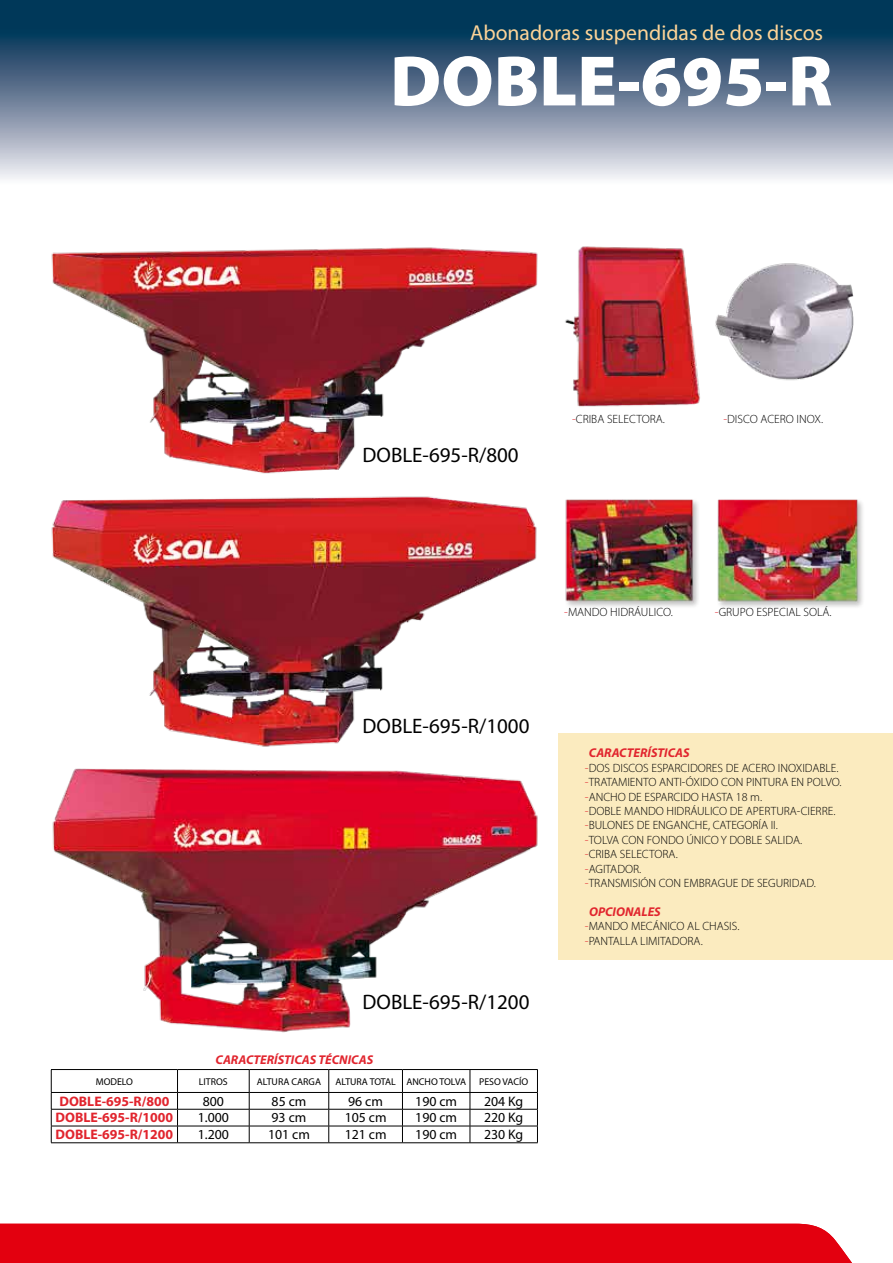
<style>
.page{position:relative;width:893px;height:1263px;background:#fff}
.page>*{position:absolute;margin:0;border:0;box-sizing:border-box;transform-origin:0 0}
.t1{font:900 72px "Myriad Pro";color:#fff}
.t2{font:21.6px "Myriad Pro";color:#fdd498}
.t3{font:21px "Myriad Pro";color:#000}
.t4{font:13.8px "Myriad Pro";color:#000}
.t5{font:700 13.8px "Myriad Pro";color:#e1252e}
.t6{font:italic 700 12.75px "Myriad Pro";color:#e1252e}
.t7{font:300 12px/14.4px "Myriad Pro";color:#000}
.t8{font:9.9px "Myriad Pro";color:#000}
.s1{font-size:12.75px;color:#e1252e}
</style>
<div class="page">
<div style="left:0;top:0;width:893px;height:195px;background:#003859"></div>
<img style="left:0;top:39px;width:893px;height:1224px">
<hr style="left:51px;top:1069px;width:127px;height:1px;background:#000">
<hr style="left:178px;top:1069px;width:71px;height:1px;background:#000">
<hr style="left:249px;top:1069px;width:80px;height:1px;background:#000">
<hr style="left:329px;top:1069px;width:73px;height:1px;background:#000">
<hr style="left:402px;top:1069px;width:68px;height:1px;background:#000">
<hr style="left:470px;top:1069px;width:68px;height:1px;background:#000">
<hr style="left:51px;top:1092px;width:127px;height:1px;background:#000">
<hr style="left:178px;top:1092px;width:71px;height:1px;background:#000">
<hr style="left:249px;top:1092px;width:80px;height:1px;background:#000">
<hr style="left:329px;top:1092px;width:73px;height:1px;background:#000">
<hr style="left:402px;top:1092px;width:68px;height:1px;background:#000">
<hr style="left:470px;top:1092px;width:68px;height:1px;background:#000">
<hr style="left:51px;top:1109px;width:127px;height:1px;background:#000">
<hr style="left:178px;top:1109px;width:71px;height:1px;background:#000">
<hr style="left:249px;top:1109px;width:80px;height:1px;background:#000">
<hr style="left:329px;top:1109px;width:73px;height:1px;background:#000">
<hr style="left:402px;top:1109px;width:68px;height:1px;background:#000">
<hr style="left:470px;top:1109px;width:68px;height:1px;background:#000">
<hr style="left:51px;top:1126px;width:127px;height:1px;background:#000">
<svg style="left:51px;top:1070px;width:1px;height:72px"></svg>
<hr style="left:178px;top:1126px;width:71px;height:1px;background:#000">
<svg style="left:177px;top:1070px;width:1px;height:72px"></svg>
<hr style="left:249px;top:1126px;width:80px;height:1px;background:#000">
<svg style="left:249px;top:1070px;width:1px;height:72px"></svg>
<hr style="left:329px;top:1126px;width:73px;height:1px;background:#000">
<svg style="left:328px;top:1070px;width:1px;height:72px"></svg>
<hr style="left:402px;top:1126px;width:68px;height:1px;background:#000">
<svg style="left:402px;top:1070px;width:1px;height:72px"></svg>
<hr style="left:470px;top:1126px;width:68px;height:1px;background:#000">
<svg style="left:470px;top:1070px;width:1px;height:72px"></svg>
<svg style="left:537px;top:1070px;width:1px;height:72px"></svg>
<hr style="left:51px;top:1142px;width:127px;height:1px;background:#000">
<hr style="left:178px;top:1142px;width:71px;height:1px;background:#000">
<hr style="left:249px;top:1142px;width:80px;height:1px;background:#000">
<hr style="left:329px;top:1142px;width:73px;height:1px;background:#000">
<hr style="left:402px;top:1142px;width:68px;height:1px;background:#000">
<hr style="left:470px;top:1142px;width:68px;height:1px;background:#000">
<div style="left:558px;top:733px;width:335px;height:226px;background:#fbebbf"></div>
<h2 class="t2" style="left:470px;top:19px;width:355px">Abonadoras suspendidas de dos discos</h2>
<h1 class="t1" style="left:390px;top:33px;width:444px">DOBLE-695-R</h1>
<h3 class="t3" style="left:363px;top:442px;width:158px">DOBLE-695-R/800</h3>
<p class="t7" style="left:572px;top:412px;width:94px"><span class="s1">-</span>CRIBA SELECTORA.</p>
<p class="t7" style="left:723px;top:412px;width:101px"><span class="s1">-</span>DISCO ACERO INOX.</p>
<p class="t7" style="left:564px;top:604px;width:110px"><span class="s1">-</span>MANDO HIDRÁULICO.</p>
<p class="t7" style="left:715px;top:604px;width:118px"><span class="s1">-</span>GRUPO ESPECIAL SOLÁ.</p>
<h3 class="t3" style="left:363px;top:713px;width:168px">DOBLE-695-R/1000</h3>
<h3 class="t3" style="left:363px;top:989px;width:168px">DOBLE-695-R/1200</h3>
<p class="t6" style="left:216px;top:1051px;width:159px">CARACTERÍSTICAS TÉCNICAS</p>
<p class="t8" style="left:96px;top:1075px;width:39px">MODELO</p>
<p class="t8" style="left:199px;top:1075px;width:30px">LITROS</p>
<p class="t8" style="left:257px;top:1075px;width:66px">ALTURA CARGA</p>
<p class="t8" style="left:335px;top:1075px;width:132px">ALTURA TOTAL ANCHO TOLVA</p>
<p class="t8" style="left:479px;top:1075px;width:51px">PESO VACÍO</p>
<p class="t5" style="left:59px;top:1092px;width:111px">DOBLE-695-R/800</p>
<p class="t4" style="left:203px;top:1092px;width:23px">800</p>
<p class="t4" style="left:272px;top:1092px;width:36px">85 cm</p>
<p class="t4" style="left:348px;top:1092px;width:36px">96 cm</p>
<p class="t4" style="left:415px;top:1092px;width:43px">190 cm</p>
<p class="t4" style="left:484px;top:1092px;width:41px">204 Kg</p>
<p class="t5" style="left:56px;top:1109px;width:119px">DOBLE-695-R/1000</p>
<p class="t4" style="left:198px;top:1109px;width:33px">1.000</p>
<p class="t4" style="left:272px;top:1109px;width:36px">93 cm</p>
<p class="t4" style="left:345px;top:1109px;width:43px">105 cm</p>
<p class="t4" style="left:415px;top:1109px;width:43px">190 cm</p>
<p class="t4" style="left:484px;top:1109px;width:41px">220 Kg</p>
<p class="t5" style="left:56px;top:1125px;width:119px">DOBLE-695-R/1200</p>
<p class="t4" style="left:198px;top:1126px;width:33px">1.200</p>
<p class="t4" style="left:268px;top:1126px;width:43px">101 cm</p>
<p class="t4" style="left:345px;top:1126px;width:43px">121 cm</p>
<p class="t4" style="left:415px;top:1126px;width:43px">190 cm</p>
<p class="t4" style="left:484px;top:1126px;width:41px">230 Kg</p>
<p class="t6" style="left:589px;top:745px;width:102px">CARACTERÍSTICAS</p>
<p class="t7" style="left:585px;top:760px;width:258px"><span class="s1">-</span>DOS DISCOS ESPARCIDORES DE ACERO INOXIDABLE. <span class="s1">-</span>TRATAMIENTO ANTI-ÓXIDO CON PINTURA EN POLVO. <span class="s1">-</span>ANCHO DE ESPARCIDO HASTA 18 m.<br><span class="s1">-</span>DOBLE MANDO HIDRÁULICO DE APERTURA-CIERRE. <span class="s1">-</span>BULONES DE ENGANCHE, CATEGORÍA II.<br><span class="s1">-</span>TOLVA CON FONDO ÚNICO Y DOBLE SALIDA.<br><span class="s1">-</span>CRIBA SELECTORA.<br><span class="s1">-</span>AGITADOR.<br><span class="s1">-</span>TRANSMISIÓN CON EMBRAGUE DE SEGURIDAD.</p>
<p class="t6" style="left:589px;top:903px;width:73px">OPCIONALES</p>
<p class="t7" style="left:585px;top:919px;width:156px"><span class="s1">-</span>MANDO MECÁNICO AL CHASIS. <span class="s1">-</span>PANTALLA LIMITADORA.</p>
</div>
